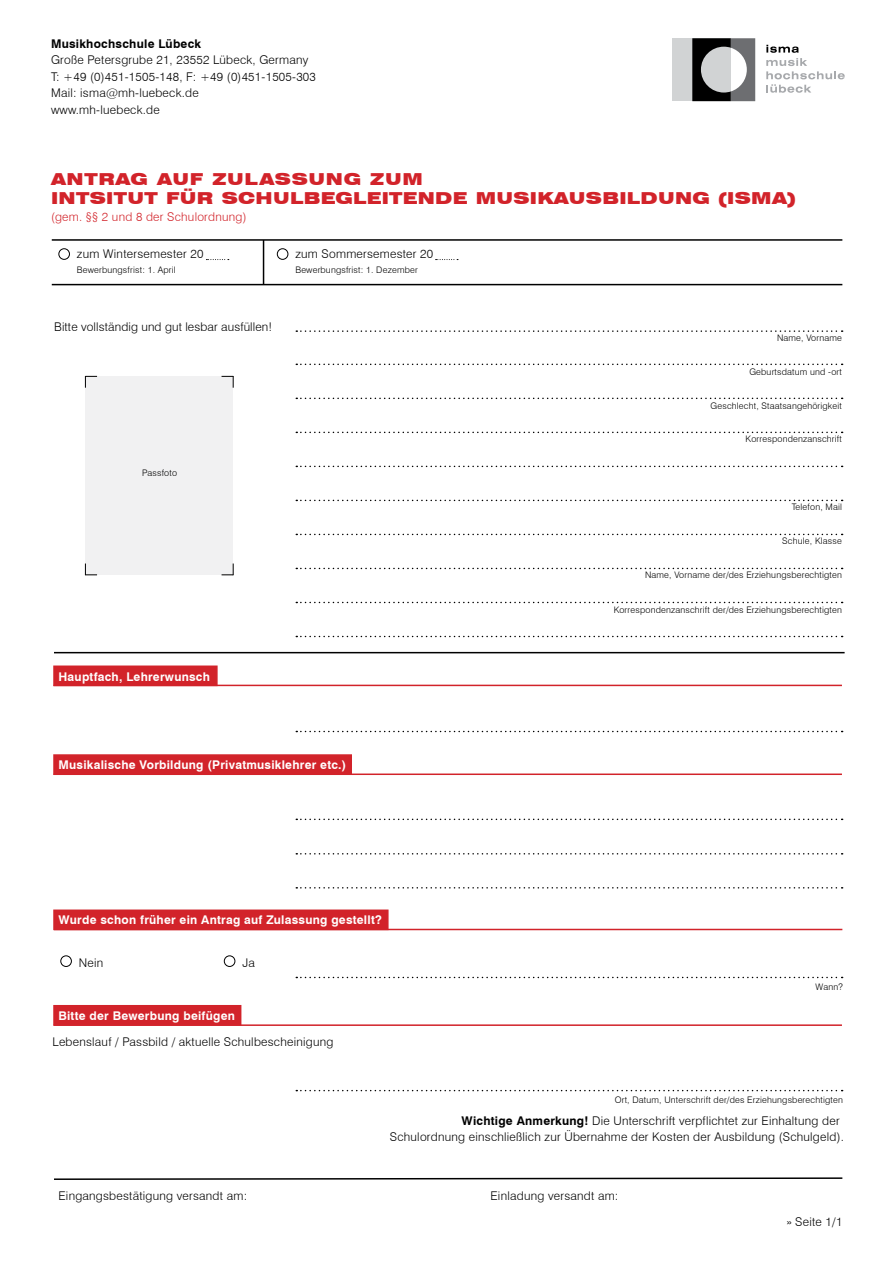
<style>
.page{position:relative;width:893px;height:1263px;background:#fff}
.page>*{position:absolute;margin:0;border:0;box-sizing:border-box;transform-origin:0 0}
.t1{font:900 expanded 16.5px/19.5px "Swiss 721 BT";letter-spacing:.02em;color:#d2232a}
.t2{font:300 12px/16.5px "Swiss 721 BT";letter-spacing:.02em;color:#000}
.t3{font:700 12px "Swiss 721 BT";letter-spacing:.02em;color:#fff}
.t4{font:300 12px "Swiss 721 BT";letter-spacing:.02em;color:#d2232a}
.t5{font:700 12px "Swiss 721 BT";letter-spacing:.02em;color:#000}
.t6{font:300 9px "Swiss 721 BT";letter-spacing:.02em;color:#000}
.s1{font-weight:700}
</style>
<div class="page">
<div style="left:672px;top:38px;width:59px;height:63px;background:#d1d3d4"></div>
<svg style="left:692px;top:38px;width:63px;height:63px"></svg>
<svg style="left:766px;top:45px;width:79px;height:48px"></svg>
<div style="left:58px;top:248px;width:12px;height:12px;border:1px solid #000;border-radius:50%"></div>
<div style="left:277px;top:248px;width:11px;height:12px;border:1px solid #000;border-radius:50%"></div>
<hr style="left:52px;top:239px;width:790px;height:2px;background:#000">
<hr style="left:52px;top:284px;width:790px;height:1px;background:#000">
<hr style="left:263px;top:240px;width:1px;height:44px;background:#000">
<svg style="left:206px;top:259px;width:23px;height:1px"></svg>
<svg style="left:436px;top:259px;width:22px;height:1px"></svg>
<svg style="left:296px;top:330px;width:547px;height:2px"></svg>
<svg style="left:296px;top:432px;width:547px;height:1px"></svg>
<svg style="left:296px;top:534px;width:547px;height:1px"></svg>
<svg style="left:296px;top:364px;width:547px;height:1px"></svg>
<svg style="left:296px;top:466px;width:547px;height:1px"></svg>
<svg style="left:296px;top:568px;width:547px;height:1px"></svg>
<svg style="left:296px;top:398px;width:547px;height:1px"></svg>
<svg style="left:296px;top:500px;width:547px;height:1px"></svg>
<svg style="left:296px;top:602px;width:547px;height:1px"></svg>
<div style="left:86px;top:376px;width:147px;height:198px;background:#f1f1f2"></div>
<svg style="left:85px;top:376px;width:12px;height:12px"></svg>
<svg style="left:222px;top:376px;width:12px;height:12px"></svg>
<svg style="left:222px;top:563px;width:12px;height:12px"></svg>
<svg style="left:85px;top:563px;width:12px;height:12px"></svg>
<div style="left:53px;top:1005px;width:188px;height:20px;background:#d2232a"></div>
<svg style="left:54px;top:1177px;width:789px;height:3px"></svg>
<svg style="left:296px;top:853px;width:547px;height:1px"></svg>
<svg style="left:296px;top:887px;width:547px;height:1px"></svg>
<div style="left:53px;top:754px;width:299px;height:21px;background:#d2232a;border:2px solid #d2232a"></div>
<svg style="left:296px;top:819px;width:547px;height:1px"></svg>
<svg style="left:296px;top:636px;width:547px;height:1px"></svg>
<div style="left:60px;top:955px;width:12px;height:12px;border:1px solid #000;border-radius:50%"></div>
<div style="left:224px;top:955px;width:11px;height:12px;border:1px solid #000;border-radius:50%"></div>
<svg style="left:296px;top:977px;width:547px;height:1px"></svg>
<hr style="left:54px;top:929px;width:788px;height:1px;background:#d2232a">
<div style="left:53px;top:909px;width:336px;height:21px;background:#d2232a;border:2px solid #d2232a"></div>
<svg style="left:296px;top:1090px;width:547px;height:1px"></svg>
<div style="left:53px;top:665px;width:165px;height:21px;background:#d2232a;border:2px solid #d2232a"></div>
<svg style="left:296px;top:731px;width:547px;height:1px"></svg>
<hr style="left:54px;top:652px;width:791px;height:1px;background:#000">
<hr style="left:54px;top:1024px;width:788px;height:2px;background:#d2232a">
<hr style="left:54px;top:773px;width:788px;height:2px;background:#d2232a">
<hr style="left:54px;top:685px;width:788px;height:1px;background:#d2232a">
<p class="t5" style="left:51px;top:36px;width:152px">Musikhochschule Lübeck</p>
<p class="t2" style="left:51px;top:52px;width:266px">Große Petersgrube 21, 23552 Lübeck, Germany T: +49 (0)451-1505-148, F: +49 (0)451-1505-303<br>Mail: isma@mh-luebeck.de<br>www.mh-luebeck.de</p>
<h1 class="t1" style="left:51px;top:169px;width:746px">ANTRAG AUF ZULASSUNG ZU M<br>INTSITUT FÜR SCHULBEGLEITENDE MUSI KAUSBI LDUNG (ISMA)</h1>
<p class="t4" style="left:51px;top:209px;width:197px">(gem. §§ 2 und 8 der Schulordnung)</p>
<p class="t2" style="left:77px;top:246px;width:128px">zum Wintersemester 20</p>
<p class="t6" style="left:77px;top:265px;width:100px">Bewerbungsfrist: 1. April</p>
<p class="t2" style="left:295px;top:246px;width:139px">zum Sommersemester 20</p>
<p class="t6" style="left:295px;top:265px;width:124px">Bewerbungsfrist: 1. Dezember</p>
<p class="t2" style="left:54px;top:319px;width:220px">Bitte vollständig und gut lesbar ausfüllen!</p>
<p class="t6" style="left:142px;top:467px;width:36px">Passfoto</p>
<p class="t3" style="left:58px;top:669px;width:153px">Hauptfach, Lehrerwunsch</p>
<p class="t3" style="left:58px;top:757px;width:289px">Musikalische Vorbildung (Privatmusiklehrer etc.)</p>
<p class="t6" style="left:777px;top:332px;width:66px">Name, Vorname</p>
<p class="t6" style="left:749px;top:366px;width:94px">Geburtsdatum und -ort</p>
<p class="t6" style="left:710px;top:400px;width:133px">Geschlecht, Staatsangehörigkeit</p>
<p class="t6" style="left:746px;top:434px;width:98px">Korrespondenzanschrift</p>
<p class="t6" style="left:792px;top:501px;width:52px">Telefon, Mail</p>
<p class="t6" style="left:782px;top:535px;width:61px">Schule, Klasse</p>
<p class="t6" style="left:645px;top:570px;width:198px">Name, Vorname der/des Erziehungsberechtigten</p>
<p class="t6" style="left:614px;top:604px;width:230px">Korrespondenzanschrift der/des Erziehungsberechtigten</p>
<p class="t3" style="left:58px;top:913px;width:325px">Wurde schon früher ein Antrag auf Zulassung gestellt?</p>
<p class="t2" style="left:79px;top:954px;width:26px">Nein</p>
<p class="t2" style="left:242px;top:954px;width:14px">Ja</p>
<p class="t3" style="left:58px;top:1008px;width:178px">Bitte der Bewerbung beifügen</p>
<p class="t2" style="left:53px;top:1034px;width:282px">Lebenslauf / Passbild / aktuelle Schulbescheinigung</p>
<p class="t6" style="left:816px;top:981px;width:29px">Wann?</p>
<p class="t6" style="left:615px;top:1094px;width:230px">Ort, Datum, Unterschrift der/des Erziehungsberechtigten</p>
<p class="t2" style="left:390px;top:1113px;width:455px;line-height:15.6px;text-indent:72px"><span class="s1">Wichtige Anmerkung!</span> Die Unterschrift verpflichtet zur Einhaltung der<br>Schulordnung einschließlich zur Übernahme der Kosten der Ausbildung (Schulgeld).</p>
<p class="t2" style="left:58px;top:1187px;width:190px">Eingangsbestätigung versandt am:</p>
<p class="t2" style="left:490px;top:1187px;width:129px">Einladung versandt am:</p>
<p class="t2" style="left:787px;top:1213px;width:57px">» Seite 1/1</p>
</div>
